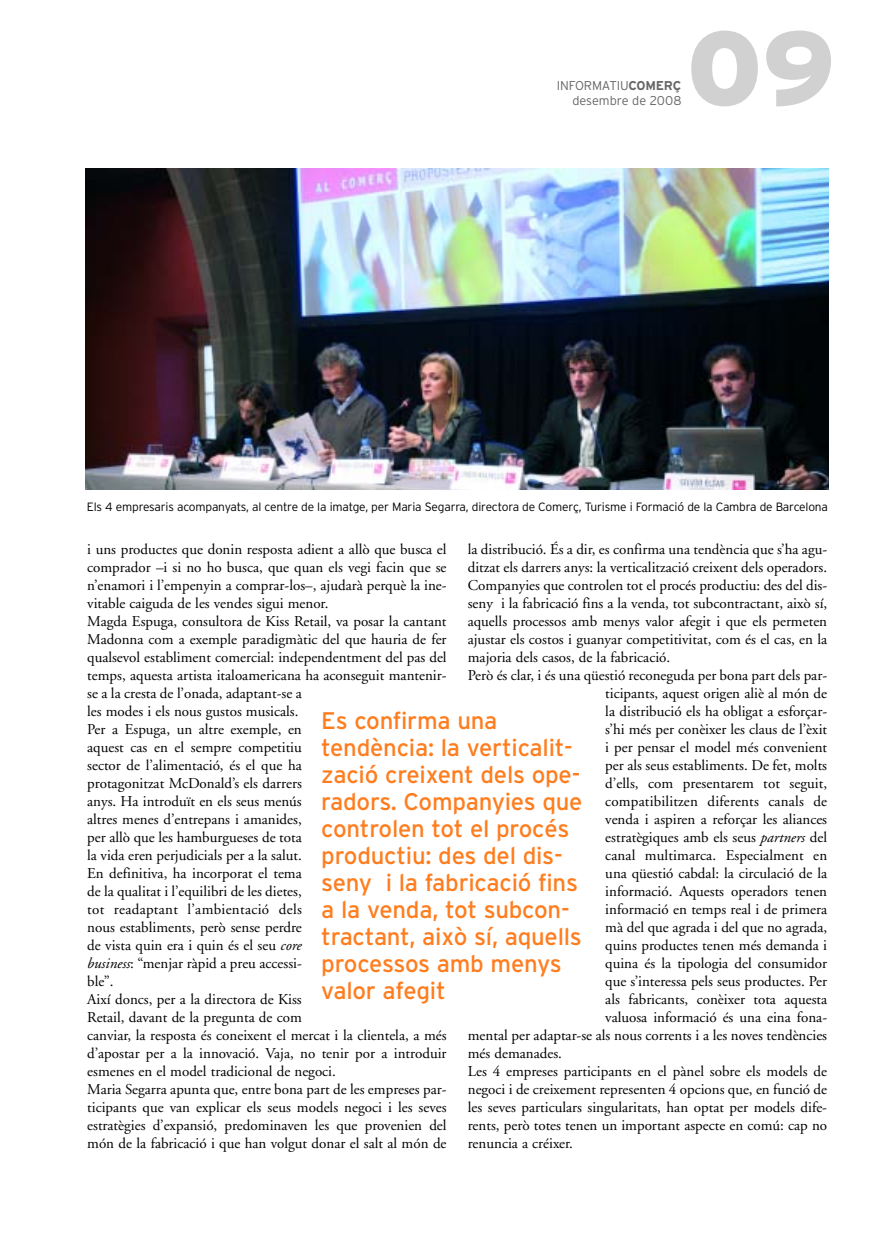
<style>
.page{position:relative;width:893px;height:1234px;background:#fff}
.page>*{position:absolute;margin:0;border:0;box-sizing:border-box;transform-origin:0 0}
.t1{font:900 105px "Interstate";color:#d1d1d1}
.t2{font:24px/27px "Interstate";letter-spacing:-.01em;color:#fe7d1f}
.t3{font:15px/18px "Adobe Garamond";color:#000}
.t4{font:300 12.75px/15.3px "Interstate";letter-spacing:-.015em;color:#666;text-align:right}
.t5{font:300 12px "Interstate";letter-spacing:-.015em;color:#000}
.s1{font-weight:700}
.s2{font-style:italic}
</style>
<div class="page">
<img style="left:85px;top:169px;width:743px;height:320px">
<p class="t4" style="left:557px;top:78px;width:126px">INFORMATIU<span class="s1">COMERÇ </span>desembre de 2008</p>
<h1 class="t1" style="left:687px;top:8px;width:150px">09</h1>
<p class="t5" style="left:87px;top:500px;width:743px">Els 4 empresaris acompanyats, al centre de la imatge, per Maria Segarra, directora de Comerç, Turisme i Formació de la Cambra de Barcelona</p>
<p class="t3" style="left:87px;top:541px;width:361px">i uns productes que donin resposta adient a allò que busca el comprador –i si no ho busca, que quan els vegi facin que se n’enamori i l’empenyin a comprar-los–, ajudarà perquè la ine&shy;vitable caiguda de les vendes sigui menor.<br>Magda Espuga, consultora de Kiss Retail, va posar la cantant Madonna com a exemple paradigmàtic del que hauria de fer qualsevol establiment comercial: independentment del pas del temps, aquesta artista italoamericana ha aconseguit mantenir&shy;se a la cresta de l’onada, adaptant-se a<br>les modes i els nous gustos musicals.<br>Per a Espuga, un altre exemple, en<br>aquest cas en el sempre competitiu<br>sector de l’alimentació, és el que ha<br>protagonitzat McDonald’s els darrers<br>anys. Ha introduït en els seus menús<br>altres menes d’entrepans i amanides,<br>per allò que les hamburgueses de tota<br>la vida eren perjudicials per a la salut.<br>En definitiva, ha incorporat el tema<br>de la qualitat i l’equilibri de les dietes,<br>tot readaptant l’ambientació dels<br>nous establiments, però sense perdre<br>de vista quin era i quin és el seu <span class="s2">core<br>business</span>: “menjar ràpid a preu accessi-<br>ble”.<br>Així doncs, per a la directora de Kiss<br>Retail, davant de la pregunta de com<br>canviar, la resposta és coneixent el mercat i la clientela, a més d’apostar per a la innovació. Vaja, no tenir por a introduir esmenes en el model tradicional de negoci.<br>Maria Segarra apunta que, entre bona part de les empreses par&shy;ticipants que van explicar els seus models negoci i les seves estratègies d’expansió, predominaven les que provenien del món de la fabricació i que han volgut donar el salt al món de</p>
<p class="t3" style="left:468px;top:541px;width:361px">la distribució. És a dir, es confirma una tendència que s’ha agu-</p>
<p class="t3" style="left:468px;top:559px;width:361px">ditzat els darrers anys: la verticalització creixent dels operadors.</p>
<p class="t3" style="left:468px;top:577px;width:361px">Companyies que controlen tot el procés productiu: des del dis-</p>
<p class="t3" style="left:468px;top:595px;width:361px">seny i la fabricació fins a la venda, tot subcontractant, això sí,</p>
<p class="t3" style="left:468px;top:613px;width:361px">aquells processos amb menys valor afegit i que els permeten</p>
<p class="t3" style="left:468px;top:631px;width:361px">ajustar els costos i guanyar competitivitat, com és el cas, en la</p>
<p class="t3" style="left:468px;top:649px;width:204px">majoria dels casos, de la fabricació.</p>
<p class="t3" style="left:468px;top:667px;width:361px">Però és clar, i és una qüestió reconeguda per bona part dels par-</p>
<p class="t3" style="left:605px;top:685px;width:223px">ticipants, aquest origen aliè al món de</p>
<p class="t3" style="left:605px;top:703px;width:223px">la distribució els ha obligat a esforçar-</p>
<p class="t3" style="left:605px;top:721px;width:223px">s’hi més per conèixer les claus de l’èxit</p>
<p class="t3" style="left:605px;top:739px;width:223px">i per pensar el model més convenient</p>
<p class="t3" style="left:605px;top:757px;width:223px">per als seus establiments. De fet, molts</p>
<p class="t3" style="left:605px;top:775px;width:223px">d’ells, com presentarem tot seguit,</p>
<p class="t3" style="left:605px;top:793px;width:223px">compatibilitzen diferents canals de</p>
<p class="t3" style="left:605px;top:811px;width:223px">venda i aspiren a reforçar les aliances</p>
<p class="t3" style="left:605px;top:829px;width:223px">estratègiques amb els seus <span class="s2">partners</span> del</p>
<p class="t3" style="left:605px;top:847px;width:223px">canal multimarca. Especialment en</p>
<p class="t3" style="left:605px;top:865px;width:223px">una qüestió cabdal: la circulació de la</p>
<p class="t3" style="left:605px;top:883px;width:223px">informació. Aquests operadors tenen</p>
<p class="t3" style="left:605px;top:901px;width:223px">informació en temps real i de primera</p>
<p class="t3" style="left:605px;top:919px;width:223px">mà del que agrada i del que no agrada,</p>
<p class="t3" style="left:605px;top:937px;width:223px">quins productes tenen més demanda i</p>
<p class="t3" style="left:605px;top:955px;width:223px">quina és la tipologia del consumidor</p>
<p class="t3" style="left:605px;top:973px;width:223px">que s’interessa pels seus productes. Per</p>
<p class="t3" style="left:605px;top:991px;width:223px">als fabricants, conèixer tota aquesta</p>
<p class="t3" style="left:605px;top:1009px;width:223px">valuosa informació és una eina fona-</p>
<p class="t3" style="left:468px;top:1027px;width:361px">mental per adaptar-se als nous corrents i a les noves tendències</p>
<p class="t3" style="left:468px;top:1045px;width:96px">més demanades.</p>
<p class="t3" style="left:468px;top:1063px;width:361px">Les 4 empreses participants en el pànel sobre els models de</p>
<p class="t3" style="left:468px;top:1081px;width:361px">negoci i de creixement representen 4 opcions que, en funció de</p>
<p class="t3" style="left:468px;top:1099px;width:361px">les seves particulars singularitats, han optat per models dife-</p>
<p class="t3" style="left:468px;top:1117px;width:361px">rents, però totes tenen un important aspecte en comú: cap no</p>
<p class="t3" style="left:468px;top:1135px;width:107px">renuncia a créixer.</p>
<p class="t2" style="left:321px;top:707px;width:263px">Es confirma una tendència: la verticalit&shy;zació creixent dels ope&shy;radors. Companyies que controlen tot el procés productiu: des del dis&shy;seny i la fabricació fins a la venda, tot subcon&shy;tractant, això sí, aquells processos amb menys valor afegit</p>
</div>
